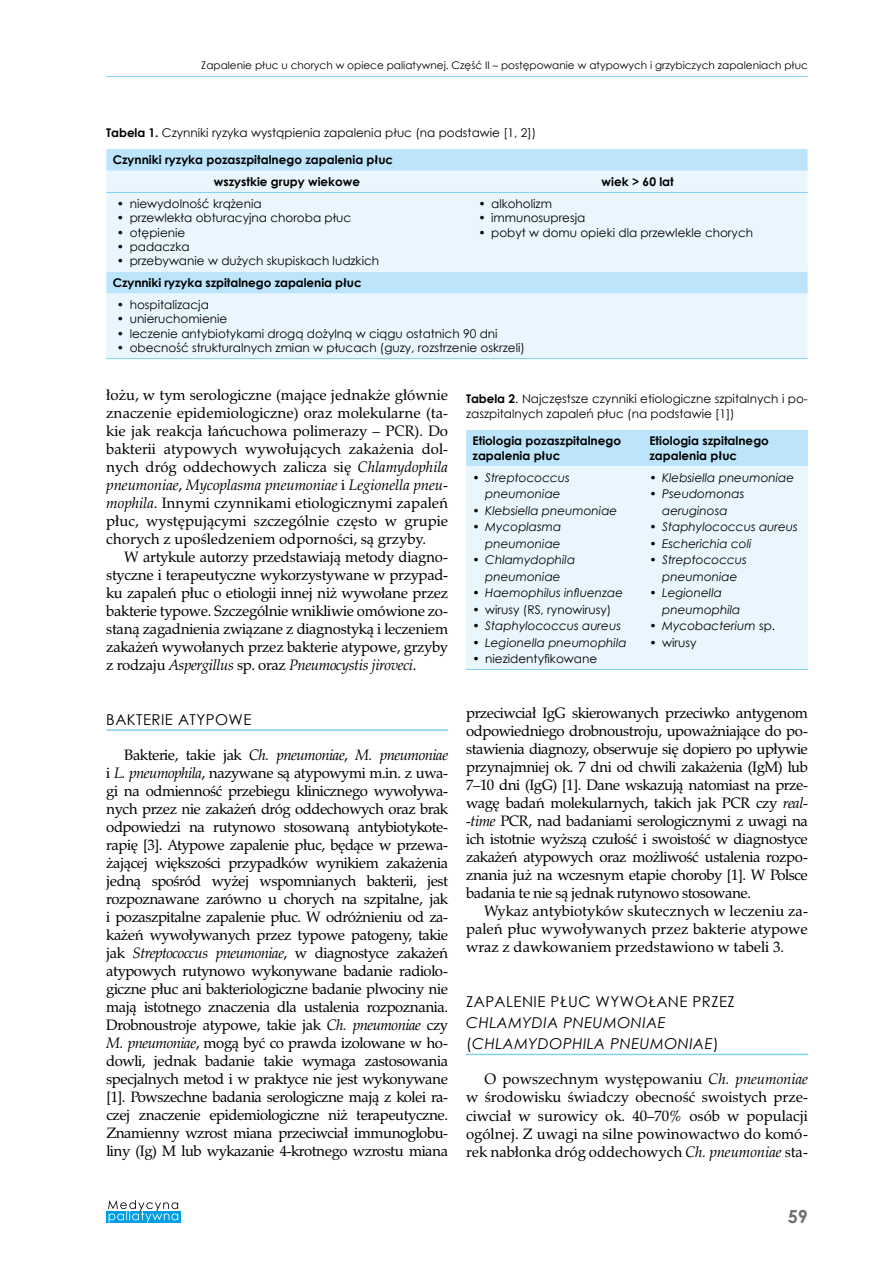
<style>
.page{position:relative;width:893px;height:1263px;background:#fff}
.page>*{position:absolute;margin:0;border:0;box-sizing:border-box;transform-origin:0 0}
.t1{font:700 18px "Century Gothic";color:#706f6f}
.t2{font:15px/18px "Zapf Calligr PL";letter-spacing:-.02em;color:#000;text-align:justify}
.t3{font:italic 15px/21px "Century Gothic";letter-spacing:.03em;color:#000}
.t4{font:15px "Century Gothic";letter-spacing:.03em;color:#000}
.t5{font:12px/15px "Century Gothic";color:#000}
.t6{font:italic 12px/16.5px "Century Gothic";color:#000;text-align:center}
.t7{font:700 12px/14.4px "Century Gothic";color:#000}
.t8{font:10.5px "Century Gothic";color:#000}
.s1{font-weight:700}
.s2{font-style:italic}
.s3{font-style:normal}
</style>
<div class="page">
<hr style="left:106px;top:76px;width:702px;height:1px;background:#83d0f5">
<svg style="left:106px;top:1211px;width:75px;height:11px"></svg>
<svg style="left:108px;top:1200px;width:70px;height:22px"></svg>
<hr style="left:106px;top:729px;width:342px;height:2px;background:#83d0f5">
<hr style="left:466px;top:1054px;width:342px;height:1px;background:#83d0f5">
<div style="left:106px;top:149px;width:702px;height:22px;background:#bce4fa"></div>
<svg style="left:106px;top:171px;width:702px;height:187px;background:#e4f3fd"></svg>
<hr style="left:106px;top:192px;width:362px;height:1px;background:#83d0f5">
<hr style="left:468px;top:192px;width:340px;height:1px;background:#83d0f5">
<hr style="left:106px;top:358px;width:362px;height:1px;background:#83d0f5">
<hr style="left:468px;top:358px;width:340px;height:1px;background:#83d0f5">
<div style="left:466px;top:430px;width:342px;height:36px;background:#bce4fa"></div>
<div style="left:466px;top:466px;width:342px;height:203px;background:#eaf6fe"></div>
<hr style="left:466px;top:669px;width:177px;height:1px;background:#83d0f5">
<hr style="left:643px;top:669px;width:165px;height:1px;background:#83d0f5">
<p class="t8" style="left:201px;top:58px;width:608px">Zapalenie płuc u chorych w opiece paliatywnej. Część II – postępowanie w atypowych i grzybiczych zapaleniach płuc</p>
<p class="t5" style="left:106px;top:125px;width:431px"><span class="s1">Tabela 1.</span> Czynniki ryzyka wystąpienia zapalenia płuc (na podstawie [1, 2])</p>
<p class="t7" style="left:214px;top:149px;width:181px;line-height:21.8px;text-indent:-101px">Czynniki ryzyka pozaszpitalnego zapalenia płuc wszystkie grupy wiekowe</p>
<p class="t7" style="left:602px;top:174px;width:74px">wiek &gt; 60 lat</p>
<p class="t5" style="left:117px;top:196px;width:146px">• niewydolność krążenia</p>
<p class="t5" style="left:117px;top:210px;width:236px">• przewlekła obturacyjna choroba płuc</p>
<p class="t5" style="left:117px;top:225px;width:70px">• otępienie</p>
<p class="t5" style="left:117px;top:239px;width:74px">• padaczka</p>
<p class="t5" style="left:117px;top:253px;width:264px">• przebywanie w dużych skupiskach ludzkich</p>
<p class="t5" style="left:478px;top:196px;width:75px">• alkoholizm</p>
<p class="t5" style="left:478px;top:210px;width:108px">• immunosupresja</p>
<p class="t5" style="left:478px;top:225px;width:276px">• pobyt w domu opieki dla przewlekle chorych</p>
<p class="t7" style="left:113px;top:275px;width:251px">Czynniki ryzyka szpitalnego zapalenia płuc</p>
<p class="t5" style="left:117px;top:297px;width:93px">• hospitalizacja</p>
<p class="t5" style="left:117px;top:311px;width:112px">• unieruchomienie</p>
<p class="t5" style="left:117px;top:326px;width:382px">• leczenie antybiotykami drogą dożylną w ciągu ostatnich 90 dni</p>
<p class="t5" style="left:117px;top:340px;width:409px">• obecność strukturalnych zmian w płucach (guzy, rozstrzenie oskrzeli)</p>
<p class="t5" style="left:466px;top:391px;width:343px"><span class="s1">Tabela 2</span>. Najczęstsze czynniki etiologiczne szpitalnych i po&shy;zaszpitalnych zapaleń płuc (na podstawie [1])</p>
<p class="t7" style="left:472px;top:433px;width:150px">Etiologia pozaszpitalnego zapalenia płuc</p>
<p class="t7" style="left:649px;top:433px;width:121px">Etiologia szpitalnego zapalenia płuc</p>
<p class="t6" style="left:472px;top:469px;width:99px">• Streptococcus pneumoniae</p>
<p class="t6" style="left:472px;top:502px;width:146px">• Klebsiella pneumoniae</p>
<p class="t6" style="left:472px;top:518px;width:90px;text-align:right">• Mycoplasma pneumoniae</p>
<p class="t6" style="left:472px;top:551px;width:104px">• Chlamydophila pneumoniae</p>
<p class="t6" style="left:472px;top:584px;width:152px">• Haemophilus influenzae</p>
<p class="t5" style="left:472px;top:602px;width:140px">• wirusy (RS, rynowirusy)</p>
<p class="t6" style="left:472px;top:617px;width:150px">• Staphylococcus aureus</p>
<p class="t6" style="left:472px;top:634px;width:156px">• Legionella pneumophila</p>
<p class="t5" style="left:472px;top:651px;width:126px">• niezidentyfikowane</p>
<p class="t2" style="left:106px;top:386px;width:343px">łożu, w tym serologiczne (mające jednakże głównie znaczenie epidemiologiczne) oraz molekularne (ta&shy;kie jak reakcja łańcuchowa polimerazy – PCR). Do bakterii atypowych wywołujących zakażenia dol&shy;nych dróg oddechowych zalicza się <span class="s2">Chlamydophila pneumoniae</span>, <span class="s2">Mycoplasma pneumoniae</span> i <span class="s2">Legionella pneu&shy;mophila</span>. Innymi czynnikami etiologicznymi zapaleń płuc, występującymi szczególnie często w grupie chorych z upośledzeniem odporności, są grzyby.</p>
<p class="t2" style="left:106px;top:548px;width:343px;text-indent:18px">W artykule autorzy przedstawiają metody diagno&shy;styczne i terapeutyczne wykorzystywane w przypad&shy;ku zapaleń płuc o etiologii innej niż wywołane przez bakterie typowe. Szczególnie wnikliwie omówione zo&shy;staną zagadnienia związane z diagnostyką i leczeniem zakażeń wywołanych przez bakterie atypowe, grzyby z rodzaju <span class="s2">Aspergillus</span> sp. oraz <span class="s2">Pneumocystis jiroveci</span>.</p>
<p class="t4" style="left:106px;top:709px;width:19px">Bakt</p>
<p class="t4" style="left:143px;top:709px;width:76px">erie atypow</p>
<p class="t4" style="left:243px;top:709px;width:10px">e</p>
<p class="t2" style="left:106px;top:746px;width:343px;text-indent:18px">Bakterie, takie jak <span class="s2">Ch. pneumoniae</span>, <span class="s2">M. pneumoniae </span>i <span class="s2">L. pneumophila</span>, nazywane są atypowymi m.in. z uwa&shy;gi na odmienność przebiegu klinicznego wywoływa&shy;nych przez nie zakażeń dróg oddechowych oraz brak odpowiedzi na rutynowo stosowaną antybiotykote&shy;rapię [3]. Atypowe zapalenie płuc, będące w przewa&shy;żającej większości przypadków wynikiem zakażenia jedną spośród wyżej wspomnianych bakterii, jest rozpoznawane zarówno u chorych na szpitalne, jak i pozaszpitalne zapalenie płuc. W odróżnieniu od za&shy;każeń wywoływanych przez typowe patogeny, takie jak <span class="s2">Streptococcus pneumoniae</span>, w diagnostyce zakażeń atypowych rutynowo wykonywane badanie radiolo&shy;giczne płuc ani bakteriologiczne badanie plwociny nie mają istotnego znaczenia dla ustalenia rozpoznania.<br>Drobnoustroje atypowe, takie jak <span class="s2">Ch. pneumoniae</span> czy <span class="s2">M. pneumoniae</span>, mogą być co prawda izolowane w ho&shy;dowli, jednak badanie takie wymaga zastosowania specjalnych metod i w praktyce nie jest wykonywane [1]. Powszechne badania serologiczne mają z kolei ra&shy;czej znaczenie epidemiologiczne niż terapeutyczne.<br>Znamienny wzrost miana przeciwciał immunoglobu&shy;liny (Ig) M lub wykazanie 4-krotnego wzrostu miana</p>
<p class="t6" style="left:649px;top:469px;width:146px">• Klebsiella pneumoniae</p>
<p class="t6" style="left:649px;top:485px;width:96px">• Pseudomonas aeruginosa</p>
<p class="t6" style="left:649px;top:518px;width:150px">• Staphylococcus aureus</p>
<p class="t6" style="left:649px;top:535px;width:104px">• Escherichia coli</p>
<p class="t6" style="left:649px;top:551px;width:99px">• Streptococcus pneumoniae</p>
<p class="t6" style="left:662px;top:584px;width:80px;text-align:left;text-indent:-13px">• Legionella pneumophila</p>
<p class="t6" style="left:649px;top:617px;width:127px">• Mycobacterium <span class="s3">sp.</span></p>
<p class="t5" style="left:649px;top:635px;width:49px">• wirusy</p>
<p class="t2" style="left:466px;top:703px;width:343px">przeciwciał IgG skierowanych przeciwko antygenom odpowiedniego drobnoustroju, upoważniające do po&shy;stawienia diagnozy, obserwuje się dopiero po upływie przynajmniej ok. 7 dni od chwili zakażenia (IgM) lub 7–10 dni (IgG) [1]. Dane wskazują natomiast na prze&shy;wagę badań molekularnych, takich jak PCR czy <span class="s2">real--time</span> PCR, nad badaniami serologicznymi z uwagi na ich istotnie wyższą czułość i swoistość w diagnostyce zakażeń atypowych oraz możliwość ustalenia rozpo&shy;znania już na wczesnym etapie choroby [1]. W Polsce badania te nie są jednak rutynowo stosowane.</p>
<p class="t2" style="left:466px;top:902px;width:343px;text-indent:18px">Wykaz antybiotyków skutecznych w leczeniu za&shy;paleń płuc wywoływanych przez bakterie atypowe wraz z dawkowaniem przedstawiono w tabeli 3.</p>
<p class="t4" style="left:466px;top:991px;width:20px">Zapa</p>
<p class="t4" style="left:506px;top:991px;width:55px">leni e płuc</p>
<p class="t4" style="left:596px;top:991px;width:37px">wywołan</p>
<p class="t4" style="left:679px;top:991px;width:56px">e przez</p>
<p class="t3" style="left:466px;top:1012px;width:254px">Chlamydia pneumoniae <span class="s3">(</span>Chlamydophila pneumoniae<span class="s3">)</span></p>
<p class="t2" style="left:466px;top:1070px;width:343px;text-indent:18px">O powszechnym występowaniu <span class="s2">Ch. pneumoniae </span>w środowisku świadczy obecność swoistych prze&shy;ciwciał w surowicy ok. 40–70% osób w populacji ogólnej. Z uwagi na silne powinowactwo do komó&shy;rek nabłonka dróg oddechowych <span class="s2">Ch. pneumoniae</span> sta-</p>
<p class="t1" style="left:788px;top:1202px;width:22px">59</p>
</div>
